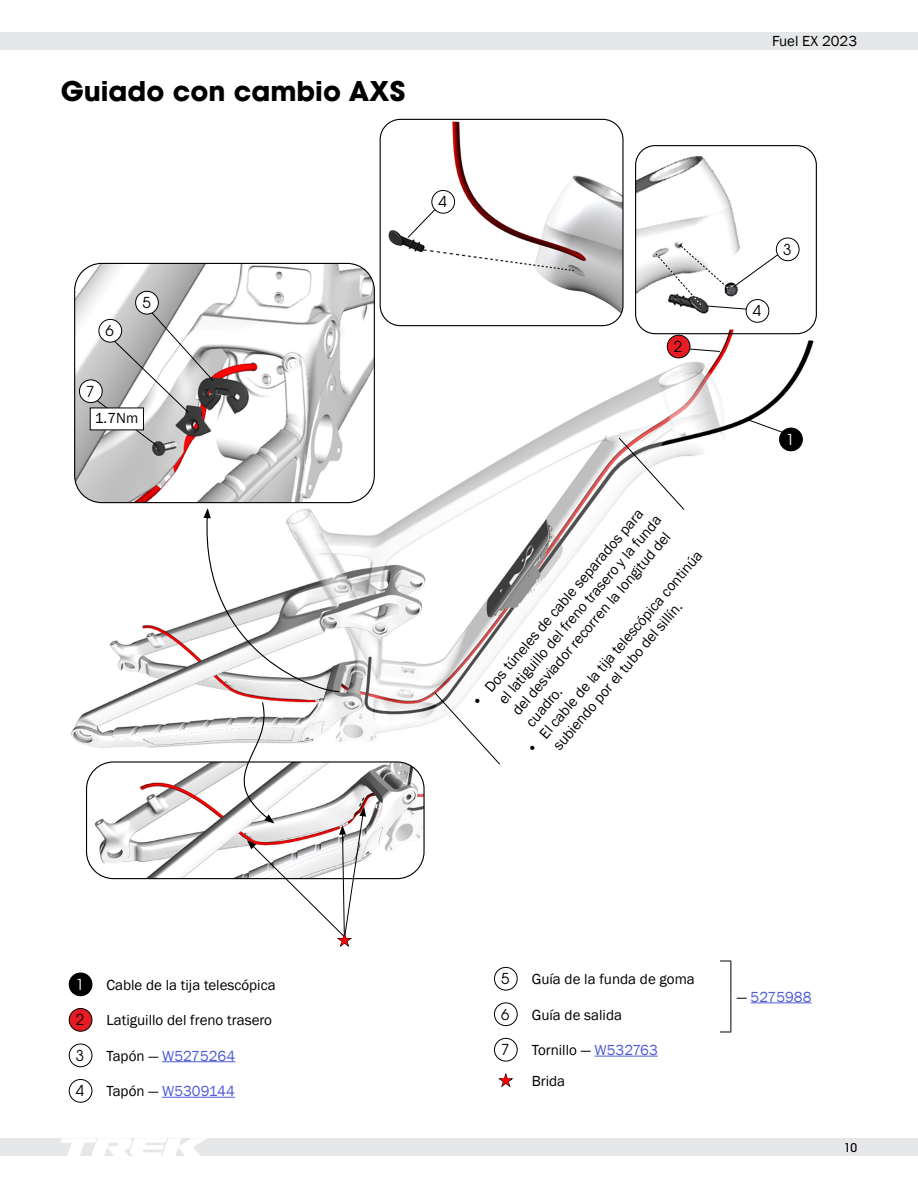
<style>
.page{position:relative;width:918px;height:1188px;background:#fff}
.page>*{position:absolute;margin:0;border:0;box-sizing:border-box;transform-origin:0 0}
.Section_Head{font:700 27px "ITC Avant Garde Pro";color:#000}
.Table_Cell_Left{font:15px/17.7px "Franklin Gothic";color:#000}
.Table_Cell_Left-2{font:15px "Franklin Gothic";color:#4f5cd6}
.Callout_Number_Black{font:15px "ITC Avant Garde Pro";color:#000}
.Callout_Number_Black-2{font:15px "ITC Avant Garde Pro";color:#fff}
.t1{font:500 12px "ITC Avant Garde Pro";color:#000}
.s1{color:#000}
.s2{color:#4f5cd6}
</style>
<div class="page">
<div style="left:0;top:32px;width:918px;height:17px;background:#e6e7e9"></div>
<div style="left:0;top:1139px;width:918px;height:17px;background:#e6e7e9"></div>
<svg style="left:61px;top:1139px;width:145px;height:17px"></svg>
<img style="left:71px;top:295px;width:746px;height:453px">
<svg style="left:434px;top:692px;width:67px;height:73px"></svg>
<img style="left:380px;top:119px;width:243px;height:198px">
<div style="left:380px;top:119px;width:244px;height:207px;border:1px solid #000;border-radius:20px"></div>
<img style="left:75px;top:263px;width:299px;height:240px">
<div style="left:74px;top:263px;width:301px;height:240px;border:1px solid #000;border-radius:27px"></div>
<div style="left:136px;top:291px;width:22px;height:23px;background:#fff;border-radius:50%"></div>
<div style="left:135px;top:291px;width:24px;height:23px;border:1px solid #000;border-radius:50%"></div>
<svg style="left:85px;top:303px;width:129px;height:144px"></svg>
<div style="left:79px;top:380px;width:23px;height:23px;background:#fff;border-radius:50%"></div>
<div style="left:79px;top:380px;width:24px;height:23px;border:1px solid #000;border-radius:50%"></div>
<div style="left:90px;top:408px;width:54px;height:22px;background:#fff"></div>
<svg style="left:689px;top:347px;width:32px;height:5px"></svg>
<div style="left:667px;top:335px;width:23px;height:23px;background:#e71b22;border-radius:50%"></div>
<div style="left:667px;top:335px;width:23px;height:23px;border:1px solid #000;border-radius:50%"></div>
<img style="left:87px;top:763px;width:336px;height:116px">
<div style="left:86px;top:761px;width:339px;height:118px;border:1px solid #000;border-radius:27px"></div>
<svg style="left:618px;top:437px;width:67px;height:74px"></svg>
<svg style="left:407px;top:200px;width:37px;height:39px"></svg>
<div style="left:432px;top:190px;width:23px;height:23px;background:#fff;border-radius:50%"></div>
<div style="left:431px;top:190px;width:24px;height:24px;border:1px solid #000;border-radius:50%"></div>
<svg style="left:200px;top:508px;width:140px;height:185px"></svg>
<svg style="left:746px;top:418px;width:49px;height:20px"></svg>
<div style="left:780px;top:428px;width:22px;height:23px;background:#000;border-radius:50%"></div>
<div style="left:779px;top:428px;width:24px;height:23px;border:1px solid #000;border-radius:50%"></div>
<img style="left:636px;top:147px;width:128px;height:183px">
<div style="left:635px;top:145px;width:182px;height:189px;border:1px solid #000;border-radius:20px"></div>
<div style="left:776px;top:238px;width:23px;height:23px;border:1px solid #000;border-radius:50%"></div>
<div style="left:746px;top:300px;width:23px;height:22px;background:#fff;border-radius:50%"></div>
<div style="left:746px;top:299px;width:23px;height:24px;border:1px solid #000;border-radius:50%"></div>
<svg style="left:655px;top:245px;width:134px;height:66px"></svg>
<div style="left:69px;top:973px;width:23px;height:23px;background:#000;border-radius:50%"></div>
<div style="left:69px;top:973px;width:23px;height:23px;border:1px solid #000;border-radius:50%"></div>
<div style="left:69px;top:1009px;width:23px;height:22px;background:#e71b22;border-radius:50%"></div>
<div style="left:69px;top:1008px;width:23px;height:24px;border:1px solid #000;border-radius:50%"></div>
<div style="left:69px;top:1044px;width:23px;height:23px;border:1px solid #000;border-radius:50%"></div>
<hr style="left:162px;top:1061px;width:73px;height:1px;background:#4f5cd6">
<div style="left:69px;top:1079px;width:23px;height:24px;border:1px solid #000;border-radius:50%"></div>
<hr style="left:162px;top:1097px;width:73px;height:1px;background:#4f5cd6">
<hr style="left:731px;top:961px;width:1px;height:36px;background:#000">
<hr style="left:731px;top:997px;width:1px;height:35px;background:#000">
<div style="left:494px;top:967px;width:24px;height:24px;border:1px solid #000;border-radius:50%"></div>
<hr style="left:751px;top:1003px;width:61px;height:1px;background:#4f5cd6">
<div style="left:494px;top:1003px;width:24px;height:23px;border:1px solid #000;border-radius:50%"></div>
<div style="left:494px;top:1038px;width:24px;height:23px;border:1px solid #000;border-radius:50%"></div>
<hr style="left:595px;top:1056px;width:63px;height:1px;background:#4f5cd6">
<svg style="left:211px;top:701px;width:155px;height:241px"></svg>
<p class="Section_Head" style="left:61px;top:73px;width:346px">Guiado con cambio AXS</p>
<p class="Callout_Number_Black" style="left:106px;top:322px;width:10px">6</p>
<p class="Callout_Number_Black" style="left:86px;top:382px;width:10px">7</p>
<p class="Callout_Number_Black" style="left:142px;top:293px;width:10px">5</p>
<p class="Table_Cell_Left" style="left:95px;top:410px;width:45px">1.7Nm</p>
<p class="Callout_Number_Black" style="left:439px;top:193px;width:10px">4</p>
<p class="Callout_Number_Black" style="left:674px;top:337px;width:10px">2</p>
<p class="Table_Cell_Left" style="left:482px;top:685px;width:244px;text-indent:-20px;rotate:-50deg">• Dos túneles de cable separados para el latiguillo del freno trasero y la funda del desviador recorren la longitud del cuadro.</p>
<p class="Table_Cell_Left" style="left:536px;top:732px;width:243px;text-indent:-20px;rotate:-50deg">• El cable de la tija telescópica continúa subiendo por el tubo del sillín.</p>
<p class="Table_Cell_Left" style="left:772px;top:32px;width:87px">Fuel EX 2023</p>
<p class="Callout_Number_Black" style="left:753px;top:302px;width:10px">4</p>
<p class="Callout_Number_Black" style="left:783px;top:240px;width:10px">3</p>
<p class="Callout_Number_Black-2" style="left:786px;top:430px;width:10px">1</p>
<p class="Callout_Number_Black-2" style="left:76px;top:975px;width:10px">1</p>
<p class="Table_Cell_Left" style="left:106px;top:976px;width:171px">Cable de la tija telescópica</p>
<p class="Callout_Number_Black" style="left:76px;top:1011px;width:10px">2</p>
<p class="Table_Cell_Left" style="left:106px;top:1012px;width:167px">Latiguillo del freno trasero</p>
<p class="Callout_Number_Black" style="left:76px;top:1046px;width:10px">3</p>
<p class="Table_Cell_Left-2" style="left:106px;top:1046px;width:130px"><span class="s1">Tapón —</span> W5275264</p>
<p class="Callout_Number_Black" style="left:76px;top:1082px;width:10px">4</p>
<p class="Table_Cell_Left-2" style="left:106px;top:1082px;width:130px"><span class="s1">Tapón —</span> W5309144</p>
<p class="Callout_Number_Black" style="left:501px;top:969px;width:10px">5</p>
<p class="Table_Cell_Left" style="left:532px;top:970px;width:165px">Guía de la funda de goma</p>
<p class="Callout_Number_Black" style="left:501px;top:1005px;width:10px">6</p>
<p class="Table_Cell_Left" style="left:532px;top:1006px;width:92px">Guía de salida</p>
<p class="Callout_Number_Black" style="left:501px;top:1040px;width:10px">7</p>
<p class="Table_Cell_Left" style="left:532px;top:1041px;width:128px">Tornillo — <span class="s2">W532763</span></p>
<p class="Table_Cell_Left" style="left:532px;top:1072px;width:35px">Brida</p>
<p class="Table_Cell_Left-2" style="left:737px;top:987px;width:76px"><span class="s1">—</span> 5275988</p>
<p class="t1" style="left:844px;top:1140px;width:15px">10</p>
</div>
